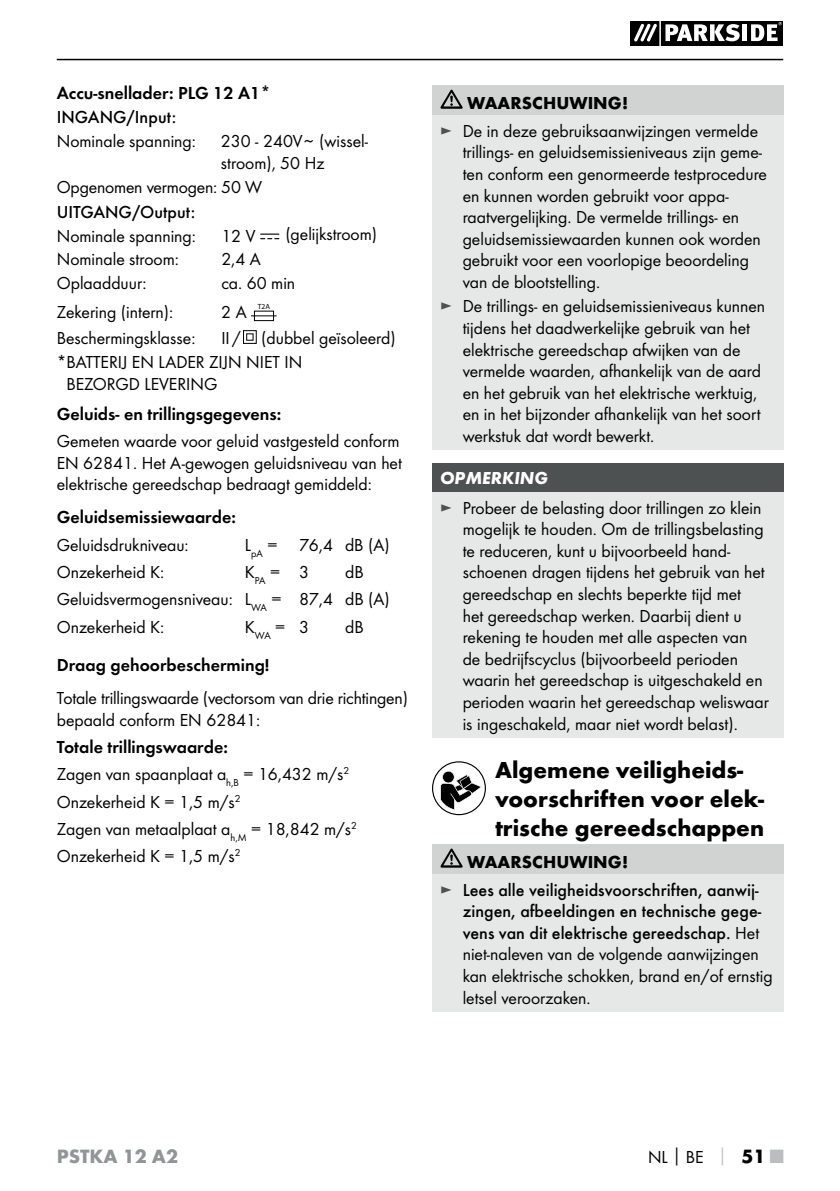
<style>
.page{position:relative;width:840px;height:1191px;background:#fff}
.page>*{position:absolute;margin:0;border:0;box-sizing:border-box;transform-origin:0 0}
.t1{font:700 24px/28.8px "Futura";color:#000001}
.t2{font:700 20px "Futura";color:#919596}
.t3{font:18px/21.6px "Futura Boo";color:#000001}
.t4{font:500 18px/28px "Futura";color:#000001}
.t5{font:18px "Futura Dem";color:#000001}
.t6{font:700 18px "Futura";color:#000001}
.t7{font:italic 700 18px "Futura";color:#fff}
.t8{font:7.6px "Myriad Pro";color:#000001}
.s1{color:#4e5152}
.s2{font-weight:700}
.s3{font-family:"Futura Boo";font-weight:400;color:#4e5152}
.s4{font-family:"Futura Boo";font-weight:400}
.s5{font-family:"Futura";font-weight:700}
.s6{font-family:"Futura";font-weight:700;color:#babebf}
.s7{font-family:"Futura";font-weight:700;font-size:20px}
.s8{font-family:"Futura";font-weight:700;font-size:20px;color:#babebf}
</style>
<div class="page">
<hr style="left:57px;top:59px;width:725px;height:1px;background:#000001">
<svg style="left:630px;top:21px;width:152px;height:24px"></svg>
<svg style="left:260px;top:233px;width:19px;height:6px"></svg>
<svg style="left:251px;top:310px;width:25px;height:11px"></svg>
<svg style="left:243px;top:330px;width:14px;height:14px"></svg>
<div style="left:432px;top:85px;width:350px;height:30px;background:#d1d3d2"></div>
<div style="left:432px;top:115px;width:350px;height:335px;background:#e6e8e7"></div>
<svg style="left:440px;top:90px;width:22px;height:19px"></svg>
<div style="left:432px;top:464px;width:350px;height:28px;background:#4e5152"></div>
<div style="left:432px;top:492px;width:350px;height:245px;background:#e6e8e7"></div>
<svg style="left:432px;top:762px;width:53px;height:52px"></svg>
<div style="left:432px;top:761px;width:53px;height:54px;border:1px solid #000001;border-radius:50%"></div>
<svg style="left:440px;top:771px;width:41px;height:39px"></svg>
<div style="left:432px;top:844px;width:350px;height:30px;background:#d1d3d2"></div>
<div style="left:432px;top:874px;width:350px;height:137px;background:#e6e8e7"></div>
<svg style="left:440px;top:848px;width:22px;height:19px"></svg>
<p class="t5" style="left:57px;top:85px;width:215px">Accu-snellader: PLG 12 A1*</p>
<p class="t4" style="left:57px;top:104px;width:121px">INGANG/Input:</p>
<p class="t3" style="left:57px;top:132px;width:141px">Nominale spanning:</p>
<p class="t3" style="left:221px;top:132px;width:149px">230 - 240V~ (wissel&shy;stroom), 50 Hz</p>
<p class="t3" style="left:57px;top:178px;width:207px">Opgenomen vermogen: 50 W</p>
<p class="t4" style="left:57px;top:199px;width:140px">UITGANG/Output:</p>
<p class="t3" style="left:57px;top:226px;width:141px">Nominale spanning:</p>
<p class="t3" style="left:221px;top:226px;width:36px">12 V</p>
<p class="t3" style="left:285px;top:224px;width:93px">(gelijkstroom)</p>
<p class="t3" style="left:57px;top:249px;width:124px">Nominale stroom:</p>
<p class="t3" style="left:221px;top:249px;width:41px">2,4 A</p>
<p class="t3" style="left:57px;top:273px;width:91px">Oplaadduur:</p>
<p class="t3" style="left:221px;top:273px;width:75px">ca. 60 min</p>
<p class="t3" style="left:57px;top:302px;width:118px">Zekering (intern):</p>
<p class="t3" style="left:221px;top:302px;width:27px">2 A</p>
<p class="t8" style="left:258px;top:302px;width:14px">T2A</p>
<p class="t3" style="left:57px;top:328px;width:140px">Beschermingsklasse:</p>
<p class="t3" style="left:57px;top:326px;width:340px;line-height:24.4px;text-indent:164px">II / (dubbel geïsoleerd) * BATTERIJ EN LADER ZIJN NIET IN</p>
<p class="t3" style="left:66px;top:374px;width:152px">BEZORGD LEVERING</p>
<p class="t5" style="left:57px;top:406px;width:226px">Geluids- en trillingsgegevens:</p>
<p class="t3" style="left:57px;top:431px;width:346px">Gemeten waarde voor geluid vastgesteld conform<br>EN 62841. Het A-gewogen geluidsniveau van het elektrische gereedschap bedraagt gemiddeld:</p>
<p class="t5" style="left:57px;top:509px;width:180px">Geluidsemissiewaarde:</p>
<p class="t3" style="left:57px;top:535px;width:133px">Geluidsdrukniveau:</p>
<p class="t3" style="left:245px;top:535px;width:146px">L<sub>pA</sub> = 76,4 dB (A)</p>
<p class="t3" style="left:57px;top:562px;width:109px">Onzekerheid K:</p>
<p class="t3" style="left:245px;top:562px;width:65px">K<sub>PA</sub> = 3</p>
<p class="t3" style="left:57px;top:559px;width:334px;line-height:27.2px;text-indent:288px">dB<br>Geluidsvermogensniveau: L<sub>WA</sub> = 87,4 dB (A)<br>Onzekerheid K:</p>
<p class="t3" style="left:245px;top:617px;width:65px">K<sub>WA</sub> = 3</p>
<p class="t3" style="left:345px;top:617px;width:20px">dB</p>
<p class="t5" style="left:57px;top:657px;width:214px">Draag gehoorbescherming!</p>
<p class="t3" style="left:57px;top:688px;width:352px">Totale trillingswaarde (vectorsom van drie richtingen) bepaald conform EN 62841:</p>
<p class="t5" style="left:57px;top:739px;width:172px">Totale trillingswaarde:</p>
<p class="t3" style="left:57px;top:761px;width:302px;line-height:27.2px">Zagen van spaanplaat a<sub>h,B</sub> = 16,432 m/s<sup>2<br></sup>Onzekerheid K = 1,5 m/s<sup>2<br></sup>Zagen van metaalplaat a<sub>h,M</sub> = 18,842 m/s<sup>2<br></sup>Onzekerheid K = 1,5 m/s<sup>2</sup></p>
<p class="t6" style="left:467px;top:96px;width:162px">WAARSCHUWING!</p>
<p class="t3" style="left:462px;top:121px;width:305px;text-indent:-23px"><span class="s1">►</span> De in deze gebruiksaanwijzingen vermelde trillings- en geluidsemissieniveaus zijn geme&shy;ten conform een genormeerde testprocedure en kunnen worden gebruikt voor appa&shy;raatvergelijking. De vermelde trillings- en geluidsemissiewaarden kunnen ook worden gebruikt voor een voorlopige beoordeling van de blootstelling.</p>
<p class="t3" style="left:462px;top:296px;width:304px;text-indent:-23px"><span class="s1">►</span> De trillings- en geluidsemissieniveaus kunnen tijdens het daadwerkelijke gebruik van het elektrische gereedschap afwijken van de vermelde waarden, afhankelijk van de aard en het gebruik van het elektrische werktuig, en in het bijzonder afhankelijk van het soort werkstuk dat wordt bewerkt.</p>
<p class="t7" style="left:440px;top:471px;width:109px">OPMERKING</p>
<p class="t3" style="left:462px;top:498px;width:307px;text-indent:-23px"><span class="s1">►</span> Probeer de belasting door trillingen zo klein mogelijk te houden. Om de trillingsbelasting te reduceren, kunt u bijvoorbeeld hand&shy;schoenen dragen tijdens het gebruik van het gereedschap en slechts beperkte tijd met<br>het gereedschap werken. Daarbij dient u rekening te houden met alle aspecten van de bedrijfscyclus (bijvoorbeeld perioden waarin het gereedschap is uitgeschakeld en perioden waarin het gereedschap weliswaar is ingeschakeld, maar niet wordt belast).</p>
<h1 class="t1" style="left:494px;top:758px;width:271px">Algemene veiligheids&shy;voorschriften voor elek&shy;trische gereedschappen</h1>
<p class="t4" style="left:440px;top:848px;width:320px;text-indent:27px"><span class="s2">WAARSCHUWING!<br></span><span class="s3">►</span> Lees alle veiligheidsvoorschriften, aanwij-</p>
<p class="t4" style="left:462px;top:901px;width:300px;line-height:21.6px">zingen, afbeeldingen en technische gege&shy;vens van dit elektrische gereedschap. <span class="s4">Het</span></p>
<p class="t3" style="left:462px;top:944px;width:311px">niet-naleven van de volgende aanwijzingen kan elektrische schokken, brand en/of ernstig letsel veroorzaken.</p>
<p class="t2" style="left:57px;top:1148px;width:123px">PSTKA 12 A2</p>
<p class="t3" style="left:647px;top:1146px;width:137px">NL<span class="s5">│</span>BE <span class="s6">│</span> <span class="s7">51</span> <span class="s8">■</span></p>
</div>
